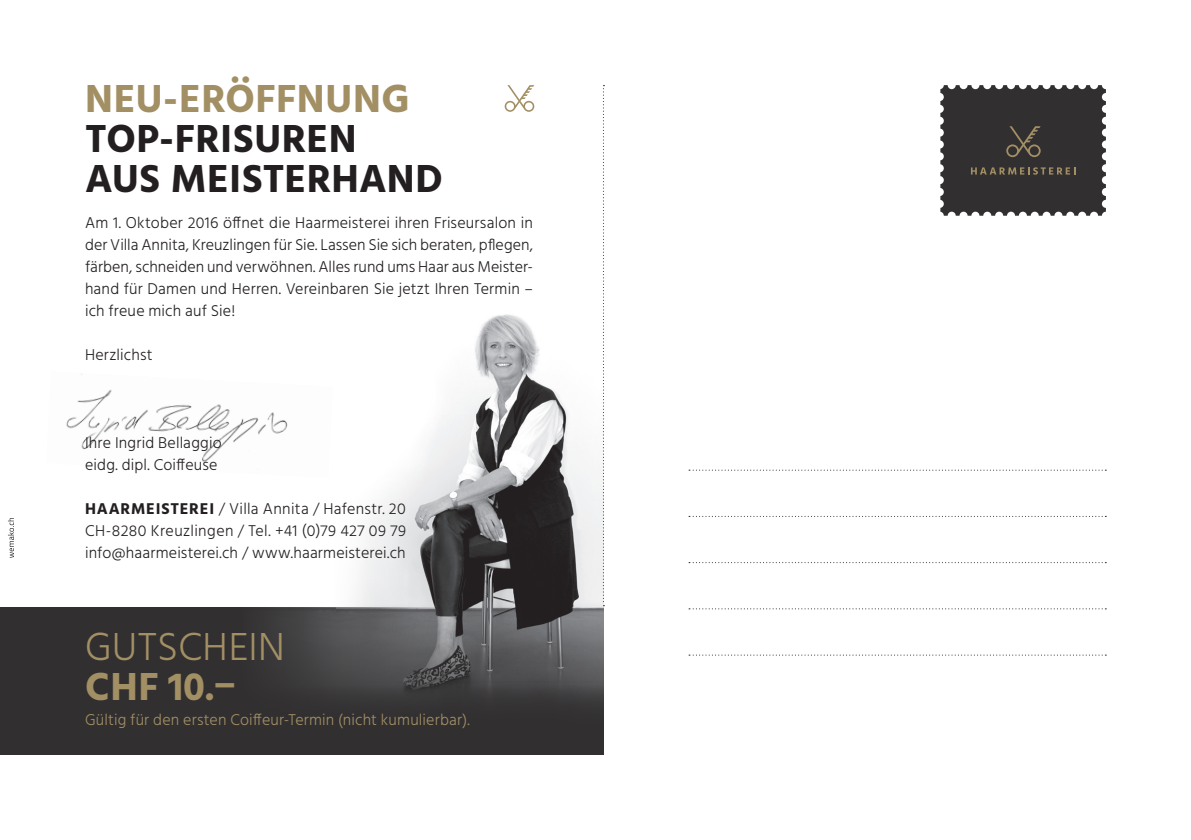
<style>
.page{position:relative;width:1191px;height:840px;background:#fff}
.page>*{position:absolute;margin:0;border:0;box-sizing:border-box;transform-origin:0 0}
.t1{font:700 40px/40px "Hind";letter-spacing:.01em;color:#231f20}
.t2{font:700 40px "Hind";letter-spacing:.015em;color:#a28f64}
.t3{font:300 40px "Hind";letter-spacing:.01em;color:#a28f64}
.t4{font:300 16px/22px "Hind";letter-spacing:.01em;color:#231f20;text-align:justify}
.t5{font:300 16px "Hind";letter-spacing:.01em;color:#a28f64}
.s1{font-weight:700}
</style>
<div class="page">
<img style="left:419px;top:314px;width:184px;height:293px">
<svg style="left:354px;top:469px;width:65px;height:138px;fill:#eff0f1"></svg>
<svg style="left:460px;top:607px;width:143px;height:147px;background:#4a494b"></svg>
<svg style="left:0;top:607px;width:460px;height:147px;background:#393738"></svg>
<img style="left:66px;top:373px;width:222px;height:89px">
<svg style="left:603px;top:85px;width:1px;height:521px"></svg>
<svg style="left:689px;top:469px;width:417px;height:1px"></svg>
<svg style="left:689px;top:562px;width:417px;height:1px"></svg>
<svg style="left:689px;top:608px;width:417px;height:1px"></svg>
<svg style="left:689px;top:654px;width:417px;height:1px"></svg>
<svg style="left:940px;top:85px;width:166px;height:130px;background:#3e3c3c"></svg>
<svg style="left:504px;top:85px;width:30px;height:27px"></svg>
<svg style="left:8px;top:518px;width:6px;height:39px"></svg>
<h1 class="t2" style="left:85px;top:74px;width:326px">NEU-ERÖFFNUNG</h1>
<h1 class="t1" style="left:85px;top:118px;width:359px">TOP-FRISUREN<br>AUS MEISTERHAND</h1>
<p class="t4" style="left:85px;top:212px;width:449px">Am 1. Oktober 2016 öffnet die Haarmeisterei ihren Friseursalon in der Villa Annita, Kreuzlingen für Sie. Lassen Sie sich beraten, pflegen, färben, schneiden und verwöhnen. Alles rund ums Haar aus Meister&shy;hand für Damen und Herren. Vereinbaren Sie jetzt Ihren Termin – ich freue mich auf Sie!</p>
<p class="t4" style="left:85px;top:344px;width:69px">Herzlichst</p>
<p class="t4" style="left:85px;top:432px;width:138px">Ihre Ingrid Bellaggio eidg. dipl. Coiffeuse</p>
<p class="t4" style="left:85px;top:498px;width:322px"><span class="s1">HAARMEISTEREI</span> / Villa Annita / Hafenstr. 20<br>CH-8280 Kreuzlingen / Tel. +41 (0)79 427 09 79 info@haarmeisterei.ch / www.haarmeisterei.ch</p>
<h1 class="t3" style="left:85px;top:620px;width:201px">GUTSCHEIN</h1>
<h1 class="t2" style="left:85px;top:662px;width:152px">CHF 10.–</h1>
<p class="t5" style="left:85px;top:709px;width:386px">Gültig für den ersten Coiffeur-Termin (nicht kumulierbar).</p>
</div>
